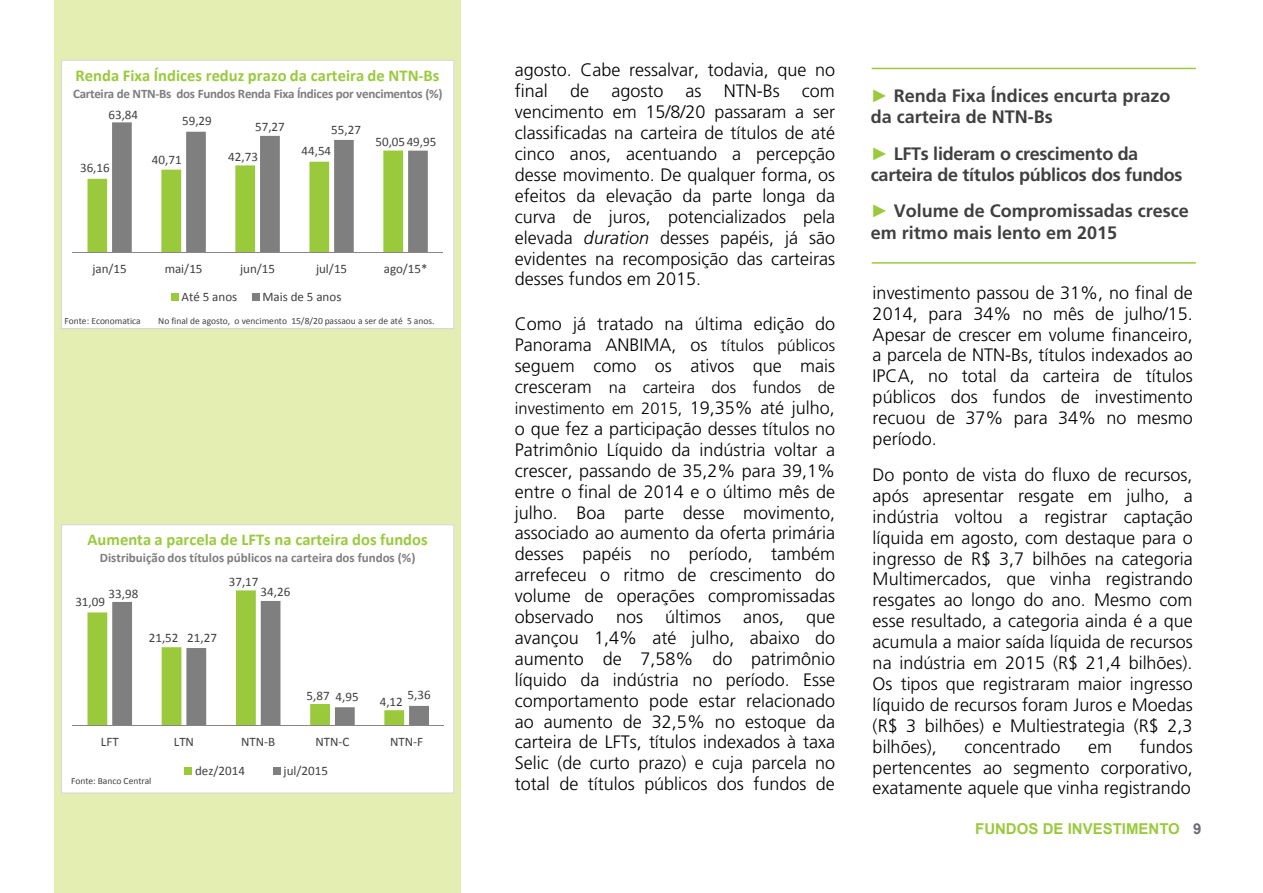
<style>
.page{position:relative;width:1263px;height:893px;background:#fff}
.page>*{position:absolute;margin:0;border:0;box-sizing:border-box;transform-origin:0 0}
.t1{font:300 18px/20.9px "Frutiger";color:#000;text-align:justify}
.t2{font:700 18px/21.3px "Frutiger";color:#404040}
.t3{font:700 16.5px "Calibri";color:#9aca3c}
.t4{font:300 16.5px/20.9px "Frutiger";color:#000}
.t5{font:700 15px "Arial";color:#9aca3c}
.t6{font:13.05px "Calibri";letter-spacing:.005em;color:#404040}
.t7{font:700 13.05px "Calibri";letter-spacing:-.01em;color:#7e7e7e}
.t8{font:9.45px "Calibri";letter-spacing:-.005em;color:#404040}
.s1{font-style:italic}
.s2{font-size:16.5px}
.s3{font-size:18px}
.s4{font-family:"Arial";font-weight:400;color:#9aca3c}
.s5{font-family:"Arial";color:#9aca3c}
.s6{color:#6d6e71}
</style>
<div class="page">
<div style="left:54px;top:0;width:406px;height:892px;background:#e4edb2"></div>
<hr style="left:872px;top:68px;width:324px;height:1px;background:#9aca3c">
<hr style="left:872px;top:262px;width:324px;height:2px;background:#9aca3c">
<div style="left:62px;top:61px;width:391px;height:267px;background:#fff"></div>
<svg style="left:87px;top:122px;width:341px;height:130px"></svg>
<hr style="left:73px;top:252px;width:370px;height:1px;background:#868686">
<div style="left:171px;top:294px;width:7px;height:7px;background:#9aca3c"></div>
<div style="left:252px;top:294px;width:7px;height:7px;background:#7f7f7f"></div>
<div style="left:61px;top:60px;width:393px;height:269px;border:1px solid #d8d8d8"></div>
<div style="left:62px;top:525px;width:391px;height:267px;background:#fff"></div>
<svg style="left:87px;top:590px;width:342px;height:135px"></svg>
<hr style="left:73px;top:725px;width:371px;height:1px;background:#868686">
<div style="left:185px;top:767px;width:7px;height:8px;background:#9aca3c"></div>
<div style="left:273px;top:767px;width:7px;height:8px;background:#7f7f7f"></div>
<div style="left:61px;top:524px;width:393px;height:270px;border:1px solid #d8d8d8"></div>
<p class="t3" style="left:76px;top:65px;width:365px">Renda Fixa Índices reduz prazo da carteira de NTN‐Bs</p>
<p class="t7" style="left:73px;top:85px;width:371px">Carteira de NTN‐Bs dos Fundos Renda Fixa Índices por vencimentos (%)</p>
<p class="t6" style="left:108px;top:106px;width:31px">63,84</p>
<p class="t6" style="left:80px;top:160px;width:31px">36,16</p>
<p class="t6" style="left:182px;top:113px;width:31px">59,29</p>
<p class="t6" style="left:255px;top:118px;width:31px">57,27</p>
<p class="t6" style="left:331px;top:121px;width:31px">55,27</p>
<p class="t6" style="left:152px;top:152px;width:31px">40,71</p>
<p class="t6" style="left:228px;top:149px;width:31px">42,73</p>
<p class="t6" style="left:301px;top:142px;width:31px">44,54</p>
<p class="t6" style="left:375px;top:133px;width:63px">50,0549,95</p>
<p class="t6" style="left:93px;top:261px;width:36px">jan/15</p>
<p class="t6" style="left:165px;top:261px;width:39px">mai/15</p>
<p class="t6" style="left:240px;top:261px;width:36px">jun/15</p>
<p class="t6" style="left:316px;top:261px;width:33px">jul/15</p>
<p class="t6" style="left:384px;top:261px;width:45px">ago/15*</p>
<p class="t6" style="left:182px;top:288px;width:57px">Até 5 anos</p>
<p class="t6" style="left:262px;top:288px;width:80px">Mais de 5 anos</p>
<p class="t8" style="left:65px;top:315px;width:78px">Fonte: Economatica</p>
<p class="t8" style="left:158px;top:315px;width:278px">No final de agosto, o vencimento 15/8/20 passaou a ser de até 5 anos.</p>
<p class="t3" style="left:88px;top:529px;width:342px">Aumenta a parcela de LFTs na carteira dos fundos</p>
<p class="t7" style="left:100px;top:549px;width:317px">Distribuição dos títulos públicos na carteira dos fundos (%)</p>
<p class="t6" style="left:109px;top:586px;width:31px">33,98</p>
<p class="t6" style="left:75px;top:593px;width:31px">31,09</p>
<p class="t6" style="left:149px;top:629px;width:31px">21,52</p>
<p class="t6" style="left:187px;top:629px;width:31px">21,27</p>
<p class="t6" style="left:229px;top:574px;width:31px">37,17</p>
<p class="t6" style="left:260px;top:583px;width:31px">34,26</p>
<p class="t6" style="left:335px;top:689px;width:25px">4,95</p>
<p class="t6" style="left:407px;top:687px;width:25px">5,36</p>
<p class="t6" style="left:307px;top:687px;width:25px">5,87</p>
<p class="t6" style="left:380px;top:693px;width:25px">4,12</p>
<p class="t6" style="left:101px;top:733px;width:19px">LFT</p>
<p class="t6" style="left:174px;top:733px;width:22px">LTN</p>
<p class="t6" style="left:241px;top:733px;width:36px">NTN‐B</p>
<p class="t6" style="left:316px;top:733px;width:35px">NTN‐C</p>
<p class="t6" style="left:390px;top:733px;width:34px">NTN‐F</p>
<p class="t6" style="left:195px;top:762px;width:51px">dez/2014</p>
<p class="t6" style="left:284px;top:762px;width:46px">jul/2015</p>
<p class="t8" style="left:71px;top:775px;width:82px">Fonte: Banco Central</p>
<p class="t1" style="left:515px;top:60px;width:322px">agosto. Cabe ressalvar, todavia, que no final de agosto as NTN-Bs com vencimento em 15/8/20 passaram a ser classificadas na carteira de títulos de até cinco anos, acentuando a percepção desse movimento. De qualquer forma, os efeitos da elevação da parte longa da curva de juros, potencializados pela elevada <span class="s1">duration</span> desses papéis, já são evidentes na recomposição das carteiras desses fundos em 2015.</p>
<p class="t1" style="left:515px;top:314px;width:322px">Como já tratado na última edição do Panorama ANBIMA, os <span class="s2">títulos públicos </span>seguem como os ativos que mais</p>
<p class="t4" style="left:515px;top:377px;width:322px"><span class="s3">cresceram</span> na carteira dos fundos de investimento em 2015, <span class="s3">19,35% até julho,</span></p>
<p class="t1" style="left:515px;top:418px;width:322px">o que fez a participação desses títulos no Patrimônio Líquido da indústria voltar a crescer, passando de 35,2% para 39,1% entre o final de 2014 e o último mês de julho. Boa parte desse movimento, associado ao aumento da oferta primária desses papéis no período, também arrefeceu o ritmo de crescimento do volume de operações compromissadas observado nos últimos anos, que avançou 1,4% até julho, abaixo do aumento de 7,58% do patrimônio líquido da indústria no período. Esse comportamento pode estar relacionado ao aumento de 32,5% no estoque da carteira de LFTs, títulos indexados à taxa Selic (de curto prazo) e cuja parcela no total de títulos públicos dos fundos de</p>
<p class="t2" style="left:871px;top:85px;width:301px"><span class="s4">►</span> Renda Fixa Índices encurta prazo da carteira de NTN-Bs</p>
<p class="t2" style="left:871px;top:143px;width:313px"><span class="s5">►</span> LFTs lideram o crescimento da carteira de títulos públicos dos fundos</p>
<p class="t2" style="left:871px;top:201px;width:319px"><span class="s5">►</span> Volume de Compromissadas cresce em ritmo mais lento em 2015</p>
<p class="t1" style="left:873px;top:282px;width:322px">investimento passou de 31%, no final de 2014, para 34% no mês de julho/15.<br>Apesar de crescer em volume financeiro, a parcela de NTN-Bs, títulos indexados ao IPCA, no total da carteira de títulos públicos dos fundos de investimento recuou de 37% para 34% no mesmo período.</p>
<p class="t1" style="left:873px;top:465px;width:322px">Do ponto de vista do fluxo de recursos, após apresentar resgate em julho, a indústria voltou a registrar captação líquida em agosto, com destaque para o ingresso de R$ 3,7 bilhões na categoria Multimercados, que vinha registrando resgates ao longo do ano. Mesmo com esse resultado, a categoria ainda é a que acumula a maior saída líquida de recursos na indústria em 2015 (R$ 21,4 bilhões).<br>Os tipos que registraram maior ingresso líquido de recursos foram Juros e Moedas (R$ 3 bilhões) e Multiestrategia (R$ 2,3 bilhões),</p>
<p class="t1" style="left:873px;top:736px;width:322px;text-indent:267px">fundos pertencentes ao segmento corporativo, exatamente aquele que vinha registrando</p>
<p class="t1" style="left:964px;top:736px;width:98px">concentrado</p>
<p class="t1" style="left:1088px;top:736px;width:25px">em</p>
<p class="t5" style="left:975px;top:819px;width:228px">FUNDOS DE INVESTIMENTO <span class="s6">9</span></p>
</div>
